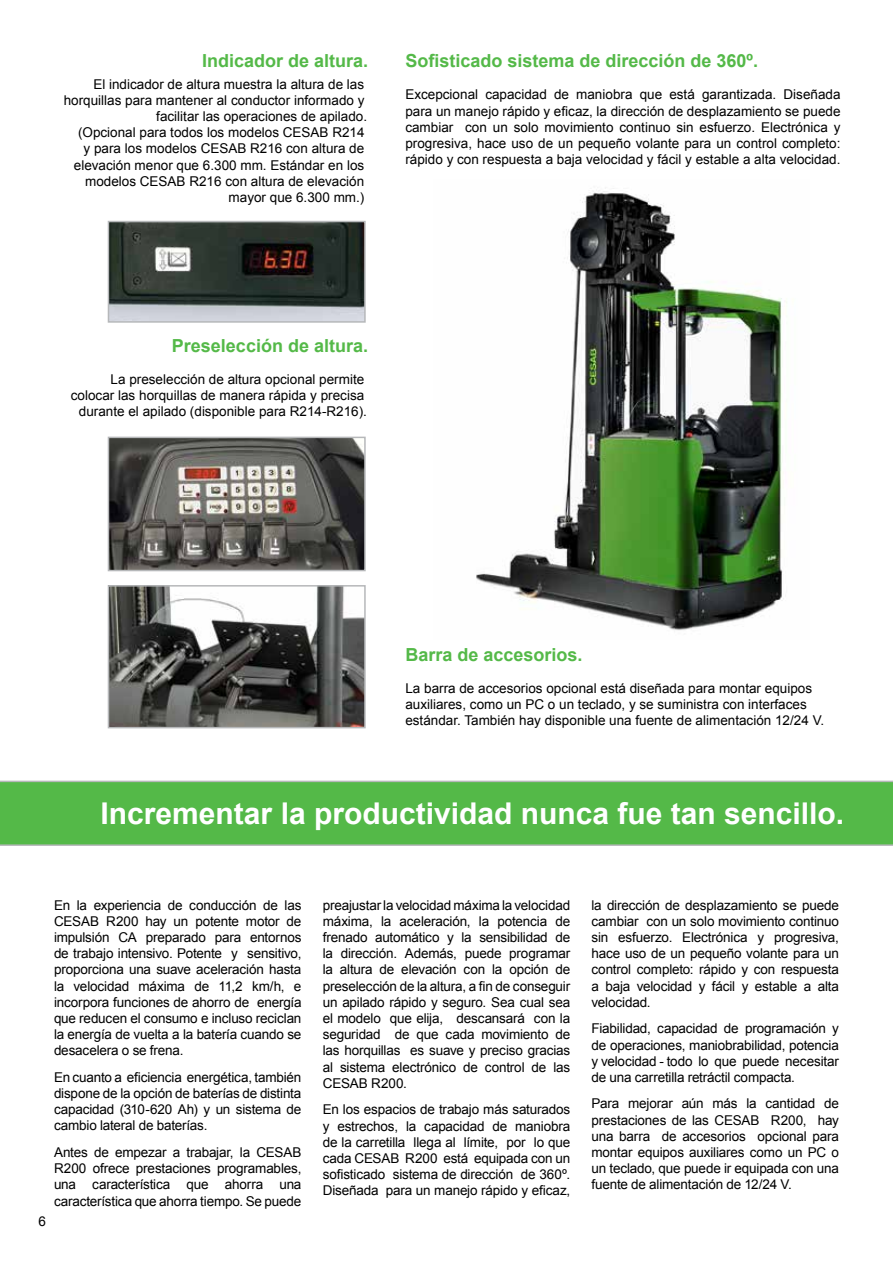
<style>
.page{position:relative;width:893px;height:1263px;background:#fff}
.page>*{position:absolute;margin:0;border:0;box-sizing:border-box;transform-origin:0 0}
.t1{font:700 30px "Arial";color:#fff}
.t2{font:700 18px "Arial";color:#54b948}
.t3{font:13.5px/16.2px "Arial";color:#000;text-align:justify}
</style>
<div class="page">
<div style="left:0;top:781px;width:893px;height:64px;background:#54b948"></div>
<hr style="left:0;top:844px;width:893px;height:2px;background:#b6b8ba">
<svg style="left:0;top:188px;width:893px;height:595px"></svg>
<h2 class="t2" style="left:202px;top:49px;width:168px">Indicador de altura.</h2>
<p class="t3" style="left:64px;top:76px;width:305px;text-align:right">El indicador de altura muestra la altura de las horquillas para mantener al conductor informado y facilitar las operaciones de apilado.<br>(Opcional para todos los modelos CESAB R214<br>y para los modelos CESAB R216 con altura de elevación menor que 6.300 mm. Estándar en los modelos CESAB R216 con altura de elevación mayor que 6.300 mm.)</p>
<h2 class="t2" style="left:405px;top:49px;width:354px">Sofisticado sistema de dirección de 360º.</h2>
<p class="t3" style="left:405px;top:87px;width:437px">Excepcional capacidad de maniobra que está garantizada. Diseñada para un manejo rápido y eficaz, la dirección de desplazamiento se puede cambiar con un solo movimiento continuo sin esfuerzo. Electrónica y progresiva, hace uso de un pequeño volante para un control completo: rápido y con respuesta a baja velocidad y fácil y estable a alta velocidad.</p>
<h2 class="t2" style="left:172px;top:333px;width:198px">Preselección de altura.</h2>
<p class="t3" style="left:71px;top:371px;width:298px;text-align:right">La preselección de altura opcional permite colocar las horquillas de manera rápida y precisa durante el apilado (disponible para R214-R216).</p>
<h2 class="t2" style="left:405px;top:642px;width:179px">Barra de accesorios.</h2>
<p class="t3" style="left:405px;top:680px;width:420px;text-align:left">La barra de accesorios opcional está diseñada para montar equipos auxiliares, como un PC o un teclado, y se suministra con interfaces estándar. También hay disponible una fuente de alimentación 12/24 V.</p>
<h1 class="t1" style="left:101px;top:794px;width:745px">Incrementar la productividad nunca fue tan sencillo.</h1>
<p class="t3" style="left:38px;top:1213px;width:9px">6</p>
<p class="t3" style="left:54px;top:897px;width:249px">En la experiencia de conducción de las CESAB R200 hay un potente motor de impulsión CA preparado para entornos de trabajo intensivo. Potente y sensitivo, proporciona una suave aceleración hasta la velocidad máxima de 11,2 km/h, e incorpora funciones de ahorro de energía que reducen el consumo e incluso reciclan la energía de vuelta a la batería cuando se desacelera o se frena.</p>
<p class="t3" style="left:54px;top:1069px;width:249px">En cuanto a eficiencia energética, también dispone de la opción de baterías de distinta capacidad (310-620 Ah) y un sistema de cambio lateral de baterías.</p>
<p class="t3" style="left:54px;top:1144px;width:249px">Antes de empezar a trabajar, la CESAB R200 ofrece prestaciones programables, una característica que ahorra una característica que ahorra tiempo. Se puede</p>
<p class="t3" style="left:323px;top:897px;width:249px">preajustar la velocidad máxima la velocidad máxima, la aceleración, la potencia de frenado automático y la sensibilidad de la dirección. Además, puede programar la altura de elevación con la opción de preselección de la altura, a fin de conseguir un apilado rápido y seguro. Sea cual sea el modelo que elija, descansará con la seguridad de que cada movimiento de las horquillas es suave y preciso gracias al sistema electrónico de control de las CESAB R200.</p>
<p class="t3" style="left:323px;top:1101px;width:249px">En los espacios de trabajo más saturados y estrechos, la capacidad de maniobra de la carretilla llega al límite, por lo que cada CESAB R200 está equipada con un sofisticado sistema de dirección de 360º.<br>Diseñada para un manejo rápido y eficaz,</p>
<p class="t3" style="left:591px;top:897px;width:249px">la dirección de desplazamiento se puede cambiar con un solo movimiento continuo sin esfuerzo. Electrónica y progresiva, hace uso de un pequeño volante para un control completo: rápido y con respuesta a baja velocidad y fácil y estable a alta velocidad.</p>
<p class="t3" style="left:591px;top:1020px;width:249px">Fiabilidad, capacidad de programación y de operaciones, maniobrabilidad, potencia y velocidad - todo lo que puede necesitar de una carretilla retráctil compacta.</p>
<p class="t3" style="left:591px;top:1095px;width:249px">Para mejorar aún más la cantidad de prestaciones de las CESAB R200, hay una barra de accesorios opcional para montar equipos auxiliares como un PC o un teclado, que puede ir equipada con una fuente de alimentación de 12/24 V.</p>
</div>
